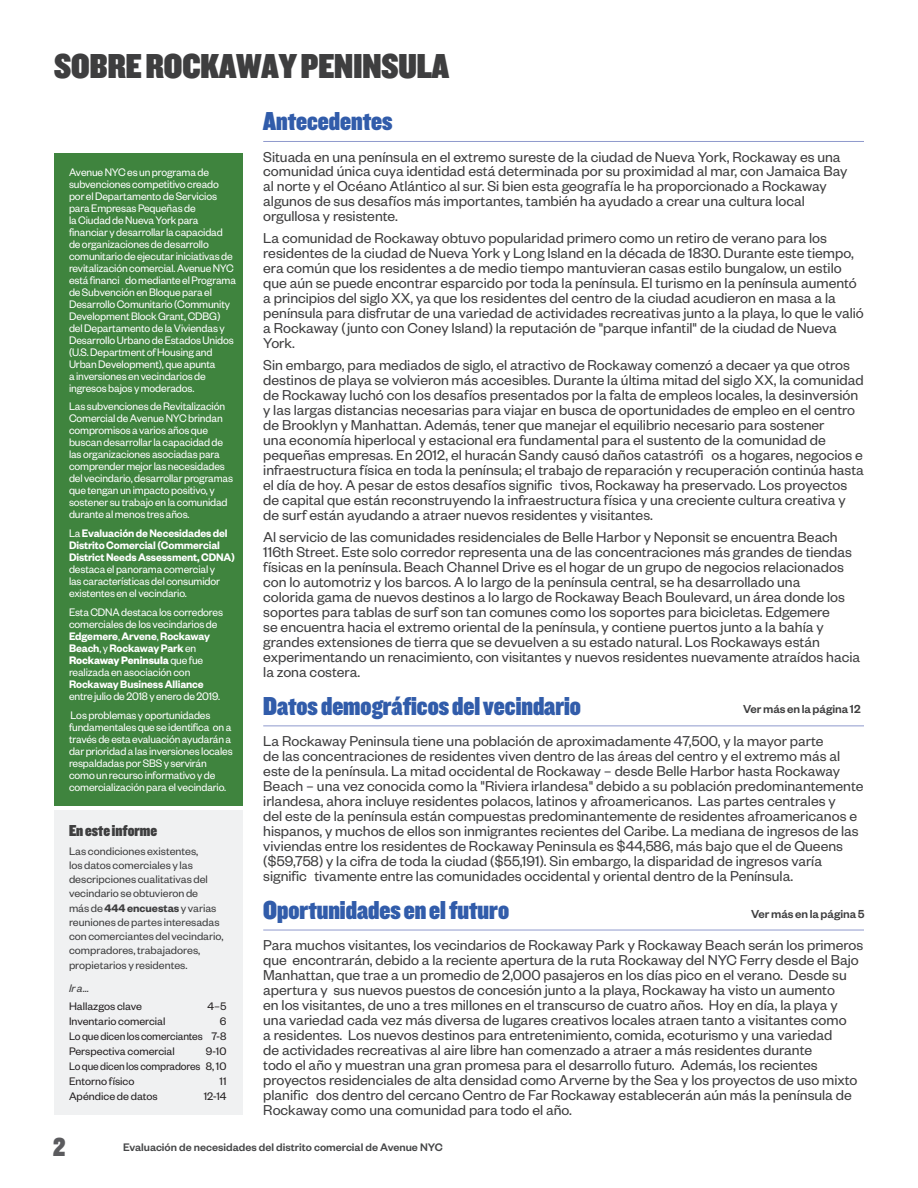
<style>
.page{position:relative;width:918px;height:1188px;background:#fff}
.page>*{position:absolute;margin:0;border:0;box-sizing:border-box;transform-origin:0 0}
.Header_2{font:36px "Knockout HTF90 Ultmt Welterwt";color:#3e3e3f}
.H10{font:27px "Knockout HTF90 Ultmt Welterwt";color:#315caa}
.t1{font:27px "Knockout HTF90 Ultmt Welterwt";color:#5b5b5e}
.t2{font:16.5px "Knockout HTF90 Ultmt Welterwt";color:#3e3e3f}
.Regular_Body_MB{font:15.75px/15px "Founders Grotesk";color:#3e3e3f}
.Photo_Caption_On_Pho{font:500 12.75px "Founders Grotesk";color:#3e3e3f}
.t3{font:12px/12px "Founders Grotesk";letter-spacing:-.01em;color:#fff;scale:.96 1}
.t4{font:12px/14.2px "Founders Grotesk";color:#3e3e3f}
.t5{font:12px "Founders Grotesk";color:#231f20}
.t6{font:500 12px "Founders Grotesk";color:#464748}
.t7{font:12px "Founders Grotesk";color:#231f20;scale:.96 1}
.t8{font:12px "Founders Grotesk";color:#231f20;scale:.95 1}
.t9{font:italic 12px "Founders Grotesk";color:#3e3e3f}
.s1{font-weight:600}
.s2{font-weight:700}
</style>
<div class="page">
<hr style="left:263px;top:141px;width:601px;height:1px;background:#8f9acd">
<hr style="left:263px;top:726px;width:601px;height:1px;background:#8f9acd">
<hr style="left:263px;top:930px;width:601px;height:1px;background:#8f9acd">
<div style="left:54px;top:153px;width:189px;height:653px;background:#3f843e"></div>
<div style="left:54px;top:810px;width:189px;height:305px;background:#f0f1f2"></div>
<p class="Header_2" style="left:54px;top:47px;width:396px">SOBRE ROCKAWAY PENINSULA</p>
<p class="t3" style="left:69px;top:165px;width:175px">Avenue NYC es un programa de subvenciones competitivo creado por el Departamento de Servicios para Empresas Pequeñas de<br>la Ciudad de Nueva York para financiar y desarrollar la capacidad de organizaciones de desarrollo comunitario de ejecutar iniciativas de revitalización comercial. Avenue NYC está financi do mediante el Programa de Subvención en Bloque para el Desarrollo Comunitario (Community Development Block Grant, CDBG) del Departamento de la Viviendas y Desarrollo Urbano de Estados Unidos (U.S. Department of Housing and Urban Development), que apunta<br>a inversiones en vecindarios de ingresos bajos y moderados.</p>
<p class="t3" style="left:69px;top:400px;width:172px">Las subvenciones de Revitalización Comercial de Avenue NYC brindan compromisos a varios años que buscan desarrollar la capacidad de las organizaciones asociadas para comprender mejor las necesidades del vecindario, desarrollar programas que tengan un impacto positivo, y sostener su trabajo en la comunidad durante al menos tres años.</p>
<p class="t3" style="left:69px;top:527px;width:175px">La <span class="s1">Evaluación de Necesidades del Distrito Comercial (Commercial District Needs Assessment, CDNA) </span>destaca el panorama comercial y<br>las características del consumidor existentes en el vecindario.</p>
<p class="t3" style="left:69px;top:605px;width:162px">Esta CDNA destaca los corredores comerciales de los vecindarios de<br><span class="s1">Edgemere</span>, <span class="s1">Arvene</span>, <span class="s1">Rockaway<br>Beach</span>, y <span class="s1">Rockaway Park</span> en<br><span class="s2">Rockaway Peninsula</span> que fue realizada en asociación con<br><span class="s1">Rockaway Business Alliance </span>entre julio de 2018 y enero de 2019.</p>
<p class="t3" style="left:69px;top:708px;width:172px">Los problemas y oportunidades fundamentales que se identifica on a través de esta evaluación ayudarán a dar prioridad a las inversiones locales respaldadas por SBS y servirán como un recurso informativo y de comercialización para el vecindario.</p>
<p class="t2" style="left:69px;top:822px;width:90px">En este informe</p>
<p class="t4" style="left:69px;top:843px;width:156px">Las condiciones existentes,<br>los datos comerciales y las descripciones cualitativas del vecindario se obtuvieron de<br>más de <span class="s1">444 encuestas</span> y varias reuniones de partes interesadas con comerciantes del vecindario, compradores, trabajadores, propietarios y residentes.</p>
<p class="t9" style="left:69px;top:981px;width:22px">Ir a...</p>
<p class="t5" style="left:69px;top:999px;width:75px">Hallazgos clave</p>
<p class="t5" style="left:208px;top:999px;width:20px">4–5</p>
<p class="t5" style="left:69px;top:1014px;width:98px">Inventario comercial</p>
<p class="t5" style="left:220px;top:1014px;width:8px">6</p>
<p class="t7" style="left:69px;top:1029px;width:166px">Lo que dicen los comerciantes 7-8</p>
<p class="t5" style="left:69px;top:1044px;width:107px">Perspectiva comercial</p>
<p class="t5" style="left:206px;top:1044px;width:22px">9-10</p>
<p class="t8" style="left:69px;top:1059px;width:167px">Lo que dicen los compradores 8, 10</p>
<p class="t5" style="left:69px;top:1074px;width:67px">Entorno físico</p>
<p class="t5" style="left:220px;top:1074px;width:8px">11</p>
<p class="t5" style="left:69px;top:1089px;width:90px">Apéndice de datos</p>
<p class="t5" style="left:204px;top:1089px;width:24px">12-14</p>
<p class="H10" style="left:263px;top:107px;width:131px">Antecedentes</p>
<p class="Regular_Body_MB" style="left:263px;top:148px;width:586px">Situada en una península en el extremo sureste de la ciudad de Nueva York, Rockaway es una comunidad única cuya identidad está determinada por su proximidad al mar, con Jamaica Bay al norte y el Océano Atlántico al sur. Si bien esta geografía le ha proporcionado a Rockaway algunos de sus desafíos más importantes, también ha ayudado a crear una cultura local orgullosa y resistente.</p>
<p class="Regular_Body_MB" style="left:263px;top:230px;width:602px">La comunidad de Rockaway obtuvo popularidad primero como un retiro de verano para los residentes de la ciudad de Nueva York y Long Island en la década de 1830. Durante este tiempo, era común que los residentes a de medio tiempo mantuvieran casas estilo bungalow, un estilo que aún se puede encontrar esparcido por toda la península. El turismo en la península aumentó a principios del siglo XX, ya que los residentes del centro de la ciudad acudieron en masa a la península para disfrutar de una variedad de actividades recreativas junto a la playa, lo que le valió a Rockaway (junto con Coney Island) la reputación de "parque infantil" de la ciudad de Nueva York.</p>
<p class="Regular_Body_MB" style="left:263px;top:357px;width:602px">Sin embargo, para mediados de siglo, el atractivo de Rockaway comenzó a decaer ya que otros destinos de playa se volvieron más accesibles. Durante la última mitad del siglo XX, la comunidad de Rockaway luchó con los desafíos presentados por la falta de empleos locales, la desinversión y las largas distancias necesarias para viajar en busca de oportunidades de empleo en el centro de Brooklyn y Manhattan. Además, tener que manejar el equilibrio necesario para sostener<br>una economía hiperlocal y estacional era fundamental para el sustento de la comunidad de pequeñas empresas. En 2012, el huracán Sandy causó daños catastrófi os a hogares, negocios e infraestructura física en toda la península; el trabajo de reparación y recuperación continúa hasta el día de hoy. A pesar de estos desafíos signific tivos, Rockaway ha preservado. Los proyectos de capital que están reconstruyendo la infraestructura física y una creciente cultura creativa y de surf están ayudando a atraer nuevos residentes y visitantes.</p>
<p class="Regular_Body_MB" style="left:263px;top:528px;width:598px">Al servicio de las comunidades residenciales de Belle Harbor y Neponsit se encuentra Beach 116th Street. Este solo corredor representa una de las concentraciones más grandes de tiendas físicas en la península. Beach Channel Drive es el hogar de un grupo de negocios relacionados con lo automotriz y los barcos. A lo largo de la península central, se ha desarrollado una<br>colorida gama de nuevos destinos a lo largo de Rockaway Beach Boulevard, un área donde los soportes para tablas de surf son tan comunes como los soportes para bicicletas. Edgemere<br>se encuentra hacia el extremo oriental de la península, y contiene puertos junto a la bahía y grandes extensiones de tierra que se devuelven a su estado natural. Los Rockaways están experimentando un renacimiento, con visitantes y nuevos residentes nuevamente atraídos hacia la zona costera.</p>
<p class="H10" style="left:263px;top:691px;width:319px">Datos demográficos del vecindario</p>
<p class="Regular_Body_MB" style="left:263px;top:733px;width:602px">La Rockaway Peninsula tiene una población de aproximadamente 47,500, y la mayor parte<br>de las concentraciones de residentes viven dentro de las áreas del centro y el extremo más al este de la península. La mitad occidental de Rockaway – desde Belle Harbor hasta Rockaway Beach – una vez conocida como la "Riviera irlandesa" debido a su población predominantemente irlandesa, ahora incluye residentes polacos, latinos y afroamericanos. Las partes centrales y<br>del este de la península están compuestas predominantemente de residentes afroamericanos e hispanos, y muchos de ellos son inmigrantes recientes del Caribe. La mediana de ingresos de las viviendas entre los residentes de Rockaway Peninsula es $44,586, más bajo que el de Queens ($59,758) y la cifra de toda la ciudad ($55,191). Sin embargo, la disparidad de ingresos varía signific tivamente entre las comunidades occidental y oriental dentro de la Península.</p>
<p class="H10" style="left:263px;top:895px;width:247px">Oportunidades en el futuro</p>
<p class="Regular_Body_MB" style="left:263px;top:937px;width:602px">Para muchos visitantes, los vecindarios de Rockaway Park y Rockaway Beach serán los primeros que encontrarán, debido a la reciente apertura de la ruta Rockaway del NYC Ferry desde el Bajo Manhattan, que trae a un promedio de 2,000 pasajeros en los días pico en el verano. Desde su apertura y sus nuevos puestos de concesión junto a la playa, Rockaway ha visto un aumento<br>en los visitantes, de uno a tres millones en el transcurso de cuatro años. Hoy en día, la playa y una variedad cada vez más diversa de lugares creativos locales atraen tanto a visitantes como<br>a residentes. Los nuevos destinos para entretenimiento, comida, ecoturismo y una variedad<br>de actividades recreativas al aire libre han comenzado a atraer a más residentes durante<br>todo el año y muestran una gran promesa para el desarrollo futuro. Además, los recientes proyectos residenciales de alta densidad como Arverne by the Sea y los proyectos de uso mixto planific dos dentro del cercano Centro de Far Rockaway establecerán aún más la península de Rockaway como una comunidad para todo el año.</p>
<p class="Photo_Caption_On_Pho" style="left:743px;top:701px;width:119px">Ver más en la página 12</p>
<p class="Photo_Caption_On_Pho" style="left:751px;top:906px;width:115px">Ver más en la página 5</p>
<h2 class="t1" style="left:53px;top:1133px;width:14px">2</h2>
<p class="t6" style="left:123px;top:1140px;width:321px">Evaluación de necesidades del distrito comercial de Avenue NYC</p>
</div>
